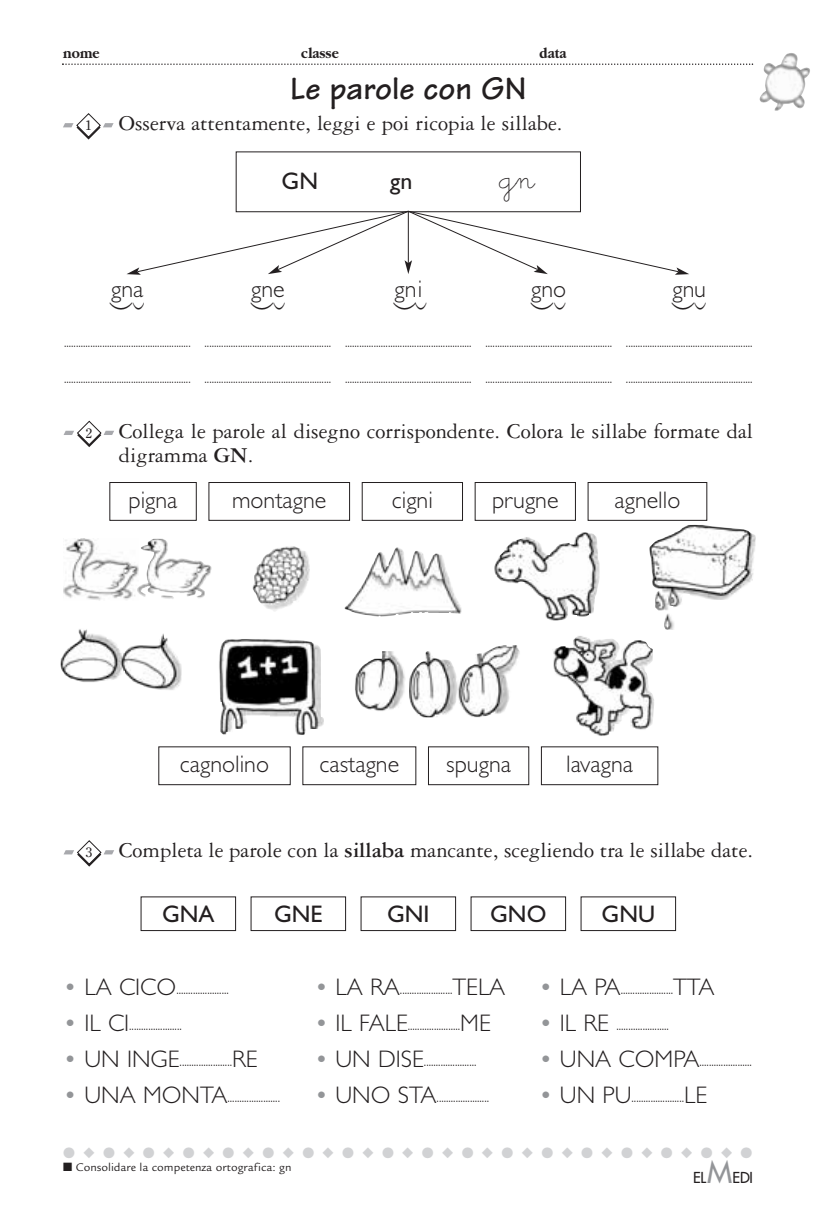
<style>
.page{position:relative;width:830px;height:1221px;background:#fff}
.page>*{position:absolute;margin:0;border:0;box-sizing:border-box;transform-origin:0 0}
.t1{font:39px "Memimas";color:#231f20}
.t2{font:700 33px "Tekton";color:#231f20}
.t3{font:300 24px "Gill Sans";color:#231f20}
.t4{font:24px "Gill Sans";color:#231f20}
.t5{font:300 24px "Gill Sans";color:#231f20;scale:1.25 1}
.t6{font:22.5px/24px "Garamond Three";color:#231f20}
.t7{font:15px "Zapf Dingbats";color:#d1d2d4}
.t8{font:700 15px "Garamond";color:#231f20;scale:.9 1}
.t9{font:14.7px "Futura";color:#231f20}
.t10{font:300 13.5px "Gill Sans";color:#231f20}
.t11{font:13.5px "Clearface";color:#231f20}
.t12{font:12px "Legacy San ITC";color:#231f20}
.t13{font:300 12px "Gill Sans";color:#231f20;scale:2.5 1}
.s1{font-weight:700}
.s2{font-size:27px;color:#939598}
.s3{font-size:24px}
.s4{font-size:29.4px;color:#939598}
</style>
<div class="page">
<svg style="left:62px;top:63px;width:690px;height:2px"></svg>
<img style="left:774px;top:67px;width:35px;height:44px">
<div style="left:587px;top:482px;width:119px;height:38px;border:1px solid #231f20"></div>
<div style="left:474px;top:482px;width:101px;height:38px;border:1px solid #231f20"></div>
<div style="left:362px;top:482px;width:100px;height:38px;border:1px solid #231f20"></div>
<div style="left:208px;top:482px;width:141px;height:38px;border:1px solid #231f20"></div>
<div style="left:109px;top:482px;width:87px;height:38px;border:1px solid #231f20"></div>
<svg style="left:126px;top:211px;width:563px;height:64px"></svg>
<svg style="left:63px;top:420px;width:51px;height:27px"></svg>
<svg style="left:63px;top:840px;width:51px;height:26px"></svg>
<img style="left:63px;top:538px;width:73px;height:62px">
<img style="left:136px;top:538px;width:75px;height:61px">
<img style="left:553px;top:636px;width:101px;height:100px">
<img style="left:355px;top:645px;width:165px;height:72px">
<img style="left:60px;top:629px;width:122px;height:61px">
<img style="left:649px;top:525px;width:106px;height:105px">
<img style="left:494px;top:532px;width:105px;height:89px">
<img style="left:344px;top:547px;width:117px;height:69px">
<img style="left:252px;top:546px;width:57px;height:65px">
<img style="left:219px;top:639px;width:105px;height:96px">
<svg style="left:63px;top:113px;width:50px;height:26px"></svg>
<p class="t8" style="left:63px;top:47px;width:42px">nome</p>
<p class="t8" style="left:301px;top:47px;width:43px">classe</p>
<p class="t8" style="left:539px;top:47px;width:31px">data</p>
<p class="t11" style="left:85px;top:120px;width:8px">1</p>
<h2 class="t2" style="left:290px;top:77px;width:238px">Le parole con GN</h2>
<h3 class="t6" style="left:119px;top:113px;width:445px">Osserva attentamente, leggi e poi ricopia le sillabe.</h3>
<h3 class="t4" style="left:281px;top:173px;width:38px">GN</h3>
<h3 class="t4" style="left:390px;top:173px;width:24px">gn</h3>
<h1 class="t1" style="left:499px;top:152px;width:37px">gn</h1>
<h3 class="t3" style="left:111px;top:280px;width:34px">gna</h3>
<h3 class="t5" style="left:132px;top:302px;width:9px;rotate:90deg">)</h3>
<p class="t13" style="left:144px;top:302px;width:5px;rotate:90deg">)</p>
<h3 class="t3" style="left:251px;top:280px;width:35px">gne</h3>
<h3 class="t5" style="left:273px;top:302px;width:9px;rotate:90deg">)</h3>
<p class="t13" style="left:285px;top:302px;width:5px;rotate:90deg">)</p>
<h3 class="t3" style="left:394px;top:280px;width:29px">gni</h3>
<h3 class="t5" style="left:415px;top:302px;width:9px;rotate:90deg">)</h3>
<p class="t13" style="left:426px;top:302px;width:5px;rotate:90deg">)</p>
<h3 class="t3" style="left:531px;top:280px;width:37px">gno</h3>
<h3 class="t5" style="left:552px;top:302px;width:9px;rotate:90deg">)</h3>
<p class="t13" style="left:565px;top:302px;width:5px;rotate:90deg">)</p>
<h3 class="t3" style="left:672px;top:280px;width:35px">gnu</h3>
<h3 class="t5" style="left:693px;top:302px;width:9px;rotate:90deg">)</h3>
<p class="t13" style="left:705px;top:302px;width:5px;rotate:90deg">)</p>
<p class="t10" style="left:64px;top:337px;width:128px">.....................................................</p>
<p class="t10" style="left:64px;top:373px;width:128px">.....................................................</p>
<p class="t10" style="left:204px;top:337px;width:128px">.....................................................</p>
<p class="t10" style="left:204px;top:373px;width:128px">.....................................................</p>
<p class="t10" style="left:345px;top:337px;width:128px">.....................................................</p>
<p class="t10" style="left:345px;top:373px;width:128px">.....................................................</p>
<p class="t10" style="left:485px;top:337px;width:128px">.....................................................</p>
<p class="t10" style="left:485px;top:373px;width:128px">.....................................................</p>
<p class="t10" style="left:625px;top:337px;width:128px">.....................................................</p>
<p class="t10" style="left:625px;top:373px;width:128px">.....................................................</p>
<p class="t11" style="left:86px;top:427px;width:8px">2</p>
<h3 class="t6" style="left:119px;top:421px;width:635px">Collega le parole al disegno corrispondente. Colora le sillabe formate dal digramma <span class="s1">GN</span>.</h3>
<h3 class="t3" style="left:128px;top:491px;width:50px">pigna</h3>
<h3 class="t3" style="left:232px;top:491px;width:96px">montagne</h3>
<h3 class="t3" style="left:391px;top:491px;width:43px">cigni</h3>
<h3 class="t3" style="left:492px;top:491px;width:68px">prugne</h3>
<h3 class="t3" style="left:614px;top:491px;width:67px">agnello</h3>
<p class="t11" style="left:86px;top:846px;width:8px">3</p>
<h3 class="t3" style="left:180px;top:756px;width:91px">cagnolino</h3>
<h3 class="t3" style="left:319px;top:756px;width:81px">castagne</h3>
<h3 class="t3" style="left:446px;top:756px;width:66px">spugna</h3>
<h3 class="t3" style="left:566px;top:756px;width:68px">lavagna</h3>
<h3 class="t6" style="left:119px;top:840px;width:635px">Completa le parole con la <span class="s1">sillaba</span> mancante, scegliendo tra le sillabe date.</h3>
<h3 class="t4" style="left:162px;top:905px;width:54px">GNA</h3>
<h3 class="t4" style="left:274px;top:905px;width:50px">GNE</h3>
<h3 class="t4" style="left:387px;top:905px;width:44px">GNI</h3>
<h3 class="t4" style="left:490px;top:905px;width:58px">GNO</h3>
<h3 class="t4" style="left:601px;top:905px;width:55px">GNU</h3>
<p class="t10" style="left:63px;top:984px;width:167px"><span class="s2">•</span> <span class="s3">LA CICO</span>......................</p>
<p class="t10" style="left:314px;top:984px;width:401px"><span class="s2">•</span> <span class="s3">LA RA</span>......................<span class="s3">TELA</span> <span class="s2">•</span> <span class="s3">LA PA</span>......................<span class="s3">TTA</span></p>
<p class="t10" style="left:63px;top:1020px;width:120px"><span class="s2">•</span> <span class="s3">IL CI</span>......................</p>
<p class="t10" style="left:314px;top:1020px;width:177px"><span class="s2">•</span> <span class="s3">IL FALE</span>......................<span class="s3">ME</span></p>
<p class="t10" style="left:539px;top:1020px;width:131px"><span class="s2">•</span> <span class="s3">IL RE</span> ......................</p>
<p class="t10" style="left:63px;top:1056px;width:195px"><span class="s2">•</span> <span class="s3">UN INGE</span>......................<span class="s3">RE</span></p>
<p class="t10" style="left:314px;top:1056px;width:163px"><span class="s2">•</span> <span class="s3">UN DISE</span>......................</p>
<p class="t10" style="left:539px;top:1056px;width:214px"><span class="s2">•</span> <span class="s3">UNA COMPA</span>......................</p>
<p class="t10" style="left:63px;top:1092px;width:218px"><span class="s2">•</span> <span class="s3">UNA MONTA</span>......................</p>
<p class="t10" style="left:314px;top:1092px;width:176px"><span class="s2">•</span> <span class="s3">UNO STA</span>......................</p>
<p class="t10" style="left:539px;top:1092px;width:169px"><span class="s2">•</span> <span class="s3">UN PU</span>......................<span class="s3">LE</span></p>
<p class="t7" style="left:63px;top:1145px;width:690px">●◆●◆●◆●◆●◆●◆●◆●◆●◆●◆●◆●◆●◆●◆●◆●◆●◆●</p>
<p class="t9" style="left:692px;top:1170px;width:61px">EL<span class="s4">M</span>EDI</p>
<p class="t12" style="left:63px;top:1162px;width:229px">■ Consolidare la competenza ortografica: gn</p>
</div>
